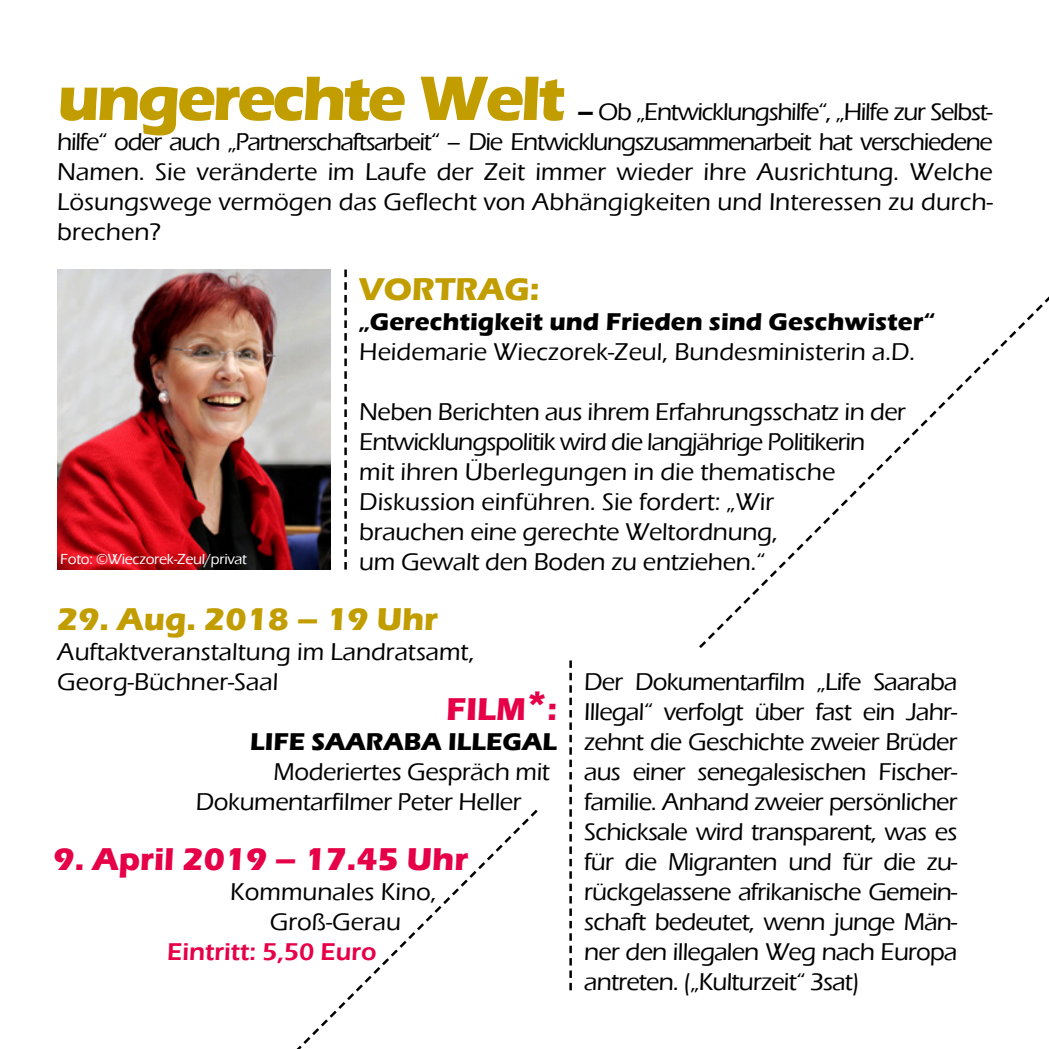
<style>
.page{position:relative;width:1049px;height:1049px;background:#fff}
.page>*{position:absolute;margin:0;border:0;box-sizing:border-box;transform-origin:0 0}
.t1{font:700 65px "Eras ITC";letter-spacing:-.05em;color:#c29d00}
.t2{font:700 32.5px "Eras ITC";color:#e50048}
.t3{font:700 32.5px "Eras ITC";color:#c29d00}
.t4{font:500 25px/30px "Eras ITC";letter-spacing:-.01em;color:#000}
.t5{font:700 25px "Eras ITC";color:#000}
.t6{font:600 25px "Eras ITC";color:#e50048}
.t7{font:500 15px "Eras ITC";letter-spacing:-.02em;color:#fff}
.s1{font-weight:700}
.s2{font-size:42.5px}
</style>
<div class="page">
<img style="left:57px;top:270px;width:273px;height:300px">
<svg style="left:344px;top:269px;width:3px;height:300px"></svg>
<svg style="left:699px;top:296px;width:350px;height:352px"></svg>
<svg style="left:296px;top:809px;width:242px;height:240px"></svg>
<svg style="left:569px;top:660px;width:3px;height:330px"></svg>
<h1 class="t1" style="left:57px;top:61px;width:510px">ungerechte Welt</h1>
<p class="t4" style="left:57px;top:97px;width:937px;text-align:justify;text-indent:520px"><span class="s1">–</span> Ob „Entwicklungshilfe“, „Hilfe zur Selbst&shy;hilfe“ oder auch „Partnerschaftsarbeit“ – Die Entwicklungszusammenarbeit hat verschiedene Namen. Sie veränderte im Laufe der Zeit immer wieder ihre Ausrichtung. Welche Lösungswege vermögen das Geflecht von Abhängigkeiten und Interessen zu durch&shy;brechen?</p>
<h2 class="t3" style="left:359px;top:270px;width:182px">VORTRAG:</h2>
<p class="t5" style="left:359px;top:307px;width:576px">„Gerechtigkeit und Frieden sind Geschwister“</p>
<p class="t4" style="left:359px;top:337px;width:557px">Heidemarie Wieczorek-Zeul, Bundesministerin a.D.</p>
<p class="t4" style="left:359px;top:397px;width:548px">Neben Berichten aus ihrem Erfahrungsschatz in der Entwicklungspolitik wird die langjährige Politikerin mit ihren Überlegungen in die thematische Diskussion einführen. Sie fordert: „Wir<br>brauchen eine gerechte Weltordnung,<br>um Gewalt den Boden zu entziehen.“</p>
<h2 class="t3" style="left:57px;top:600px;width:382px">29. Aug. 2018 – 19 Uhr</h2>
<p class="t4" style="left:57px;top:637px;width:418px">Auftaktveranstaltung im Landratsamt,<br>Georg-Büchner-Saal</p>
<p class="t7" style="left:60px;top:551px;width:188px">Foto: ©Wieczorek-Zeul/privat</p>
<p class="t4" style="left:584px;top:667px;width:375px;text-align:justify">Der Dokumentarfilm „Life Saaraba Illegal“ verfolgt über fast ein Jahr&shy;zehnt die Geschichte zweier Brüder aus einer senegalesischen Fischer&shy;familie. Anhand zweier persönlicher Schicksale wird transparent, was es für die Migranten und für die zu&shy;rückgelassene afrikanische Gemein&shy;schaft bedeutet, wenn junge Män&shy;ner den illegalen Weg nach Europa antreten. („Kulturzeit“ 3sat)</p>
<h2 class="t2" style="left:446px;top:690px;width:112px">FILM<span class="s2">*</span>:</h2>
<p class="t5" style="left:250px;top:727px;width:308px">LIFE SAARABA ILLEGAL</p>
<p class="t4" style="left:196px;top:757px;width:356px;text-indent:78px">Moderiertes Gespräch mit<br>Dokumentarfilmer Peter Heller</p>
<h2 class="t2" style="left:54px;top:840px;width:416px">9. April 2019 – 17.45 Uhr</h2>
<p class="t4" style="left:230px;top:877px;width:208px;text-align:center">Kommunales Kino,<br>Groß-Gerau</p>
<p class="t6" style="left:167px;top:938px;width:211px">Eintritt: 5,50 Euro</p>
</div>
